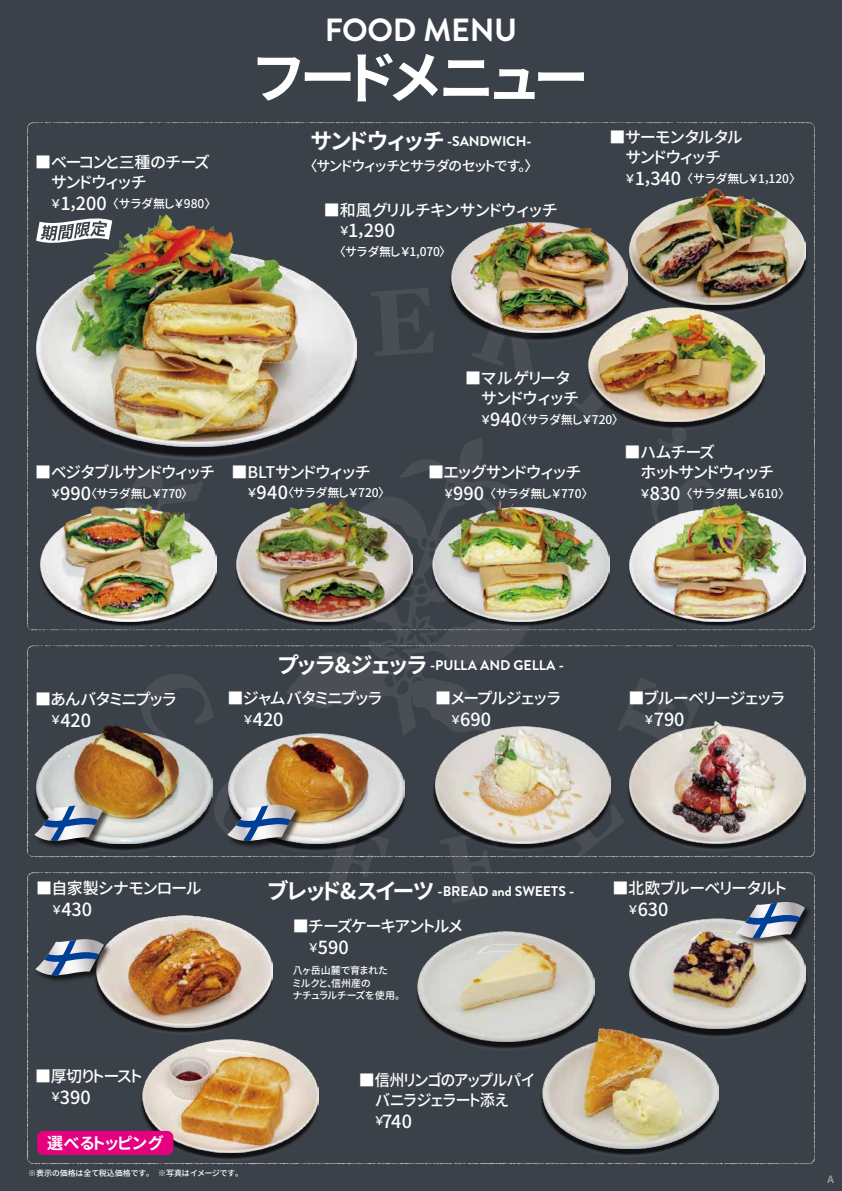
<style>
.page{position:relative;width:842px;height:1191px;background:#3b4148}
.page>*{position:absolute;margin:0;border:0;box-sizing:border-box;transform-origin:0 0}
.t1{font:56.1px "Gen Shin Gothic P Bold";letter-spacing:-.03em;color:#fff}
.t2{font:700 32.1px "Brandon Grotesque";letter-spacing:-.01em;color:#fff}
.t3{font:18px "Gen Shin Gothic P Medium";color:#fff}
.t4{font:16.1px "Gen Shin Gothic P Bold";color:#fff}
.t5{font:16px/20px "Gen Shin Gothic P Medium";letter-spacing:-.02em;color:#fff;text-align:center}
.t6{font:16px/20px "Gen Shin Gothic P Medium";color:#fff}
.t7{font:16px "Gen Shin Gothic P Medium";letter-spacing:-.05em;color:#fff}
.t8{font:16px "Gen Shin Gothic P Medium";letter-spacing:-.045em;color:#fff}
.t9{font:16px "Gen Shin Gothic P Medium";letter-spacing:-.075em;color:#fff}
.t10{font:700 14px "Brandon Grotesque";letter-spacing:-.005em;color:#fff}
.t11{font:14px "Gen Shin Gothic P Medium";letter-spacing:-.02em;color:#fff}
.t12{font:12px "Gen Shin Gothic P Medium";color:#fff}
.t13{font:10px/12px "Gen Shin Gothic P Medium";letter-spacing:-.01em;color:#fff}
.t14{font:10px "Gen Shin Gothic P Bold";color:#fff}
.t15{font:8px "Gen Shin Gothic P Medium";color:#fff}
.s1{font-size:18px}
.s2{font-family:"Gen Shin Gothic P Bold";font-weight:400;font-size:22px}
.s3{font-size:12px}
</style>
<div class="page">
<img style="left:27px;top:122px;width:788px;height:355px">
<img style="left:27px;top:662px;width:788px;height:43px">
<img style="left:27px;top:885px;width:788px;height:280px">
<img style="left:59px;top:886px;width:249px;height:182px">
<img style="left:105px;top:1010px;width:249px;height:155px">
<img style="left:248px;top:705px;width:193px;height:181px">
<img style="left:398px;top:699px;width:194px;height:186px">
<img style="left:592px;top:697px;width:223px;height:188px">
<img style="left:27px;top:704px;width:221px;height:182px">
<img style="left:229px;top:734px;width:176px;height:109px">
<img style="left:142px;top:1039px;width:177px;height:114px">
<img style="left:36px;top:725px;width:176px;height:118px">
<img style="left:436px;top:727px;width:175px;height:116px">
<img style="left:629px;top:721px;width:177px;height:122px">
<img style="left:27px;top:494px;width:173px;height:168px">
<img style="left:40px;top:504px;width:160px;height:117px">
<img style="left:200px;top:476px;width:249px;height:186px">
<img style="left:237px;top:499px;width:160px;height:122px">
<img style="left:414px;top:194px;width:179px;height:182px">
<img style="left:451px;top:218px;width:142px;height:114px">
<img style="left:645px;top:477px;width:170px;height:185px">
<img style="left:645px;top:503px;width:161px;height:118px">
<img style="left:397px;top:477px;width:248px;height:185px">
<img style="left:433px;top:501px;width:176px;height:120px">
<img style="left:552px;top:278px;width:249px;height:186px">
<img style="left:588px;top:307px;width:177px;height:114px">
<img style="left:27px;top:228px;width:366px;height:266px">
<img style="left:36px;top:214px;width:321px;height:232px">
<img style="left:505px;top:1072px;width:249px;height:93px">
<img style="left:542px;top:1072px;width:177px;height:76px">
<img style="left:96px;top:915px;width:177px;height:112px">
<img style="left:382px;top:902px;width:248px;height:182px">
<img style="left:418px;top:931px;width:175px;height:110px">
<img style="left:593px;top:889px;width:222px;height:183px">
<img style="left:629px;top:918px;width:177px;height:110px">
<img style="left:593px;top:168px;width:222px;height:180px">
<img style="left:629px;top:189px;width:177px;height:115px">
<img style="left:734px;top:900px;width:80px;height:47px">
<svg style="left:736px;top:902px;width:69px;height:38px"></svg>
<img style="left:33px;top:937px;width:80px;height:48px">
<svg style="left:35px;top:939px;width:69px;height:38px"></svg>
<svg style="left:36px;top:213px;width:76px;height:35px"></svg>
<img style="left:32px;top:803px;width:80px;height:47px">
<svg style="left:34px;top:804px;width:69px;height:39px;background:#848e9f"></svg>
<img style="left:225px;top:803px;width:80px;height:47px">
<svg style="left:227px;top:804px;width:69px;height:39px;background:#8690a0"></svg>
<div style="left:37px;top:1130px;width:136px;height:25px;background:#e4007f;border-radius:6px"></div>
<p class="t5" style="left:51px;top:152px;width:160px;text-align:left;text-indent:-16px">■ベーコンと三種のチーズサンドウィッチ</p>
<p class="t12" style="left:51px;top:195px;width:161px">￥<span class="s1">1,200</span> 〈サラダ無し￥980〉</p>
<h2 class="t2" style="left:325px;top:8px;width:194px">FOOD MENU</h2>
<h1 class="t1" style="left:254px;top:35px;width:334px">フードメニュー</h1>
<p class="t10" style="left:310px;top:132px;width:223px"><span class="s2">サンドウィッチ</span> -SANDWICH-</p>
<p class="t11" style="left:310px;top:155px;width:222px">〈サンドウィッチとサラダのセットです。〉</p>
<p class="t6" style="left:324px;top:199px;width:235px">■和風グリルチキンサンドウィッチ</p>
<p class="t3" style="left:340px;top:217px;width:57px"><span class="s3">￥</span>1,290</p>
<p class="t12" style="left:340px;top:243px;width:107px">〈サラダ無し￥1,070〉</p>
<p class="t5" style="left:609px;top:127px;width:135px">■サーモンタルタルサンドウィッチ</p>
<p class="t12" style="left:625px;top:170px;width:171px">￥<span class="s1">1,340</span> 〈サラダ無し￥1,120〉</p>
<p class="t5" style="left:35px;top:462px;width:181px">■ベジタブルサンドウィッチ</p>
<p class="t12" style="left:51px;top:484px;width:138px">￥<span class="s1">990</span>〈サラダ無し￥770〉</p>
<p class="t5" style="left:232px;top:461px;width:140px">■BLTサンドウィッチ</p>
<p class="t12" style="left:248px;top:484px;width:138px">￥<span class="s1">940</span>〈サラダ無し￥720〉</p>
<p class="t6" style="left:481px;top:368px;width:99px;text-indent:-16px">■マルゲリータサンドウィッチ</p>
<p class="t12" style="left:481px;top:410px;width:138px">￥<span class="s1">940</span>〈サラダ無し￥720〉</p>
<p class="t5" style="left:428px;top:462px;width:155px">■エッグサンドウィッチ</p>
<p class="t12" style="left:444px;top:484px;width:145px">￥<span class="s1">990</span> 〈サラダ無し￥770〉</p>
<p class="t5" style="left:640px;top:442px;width:135px;text-align:left;text-indent:-16px">■ハムチーズ<br>ホットサンドウィッチ</p>
<p class="t12" style="left:640px;top:484px;width:145px">￥<span class="s1">830</span> 〈サラダ無し￥610〉</p>
<p class="t7" style="left:35px;top:687px;width:143px">■あんバタミニプッラ</p>
<p class="t3" style="left:51px;top:706px;width:42px"><span class="s3">￥</span>420</p>
<p class="t10" style="left:278px;top:655px;width:287px"><span class="s2">プッラ＆ジェッラ</span> -PULLA AND GELLA -</p>
<p class="t7" style="left:228px;top:687px;width:156px">■ジャムバタミニプッラ</p>
<p class="t3" style="left:244px;top:706px;width:42px"><span class="s3">￥</span>420</p>
<p class="t9" style="left:435px;top:687px;width:127px">■メープルジェッラ</p>
<p class="t3" style="left:451px;top:706px;width:42px"><span class="s3">￥</span>690</p>
<p class="t5" style="left:628px;top:688px;width:158px">■ブルーベリージェッラ</p>
<p class="t3" style="left:644px;top:706px;width:42px"><span class="s3">￥</span>790</p>
<p class="t5" style="left:36px;top:878px;width:167px">■自家製シナモンロール</p>
<p class="t3" style="left:52px;top:896px;width:42px"><span class="s3">￥</span>430</p>
<p class="t5" style="left:35px;top:1065px;width:109px">■厚切りトースト</p>
<p class="t3" style="left:51px;top:1083px;width:41px"><span class="s3">￥</span>390</p>
<p class="t4" style="left:47px;top:1130px;width:118px">選べるトッピング</p>
<p class="t15" style="left:28px;top:1167px;width:213px">※表示の価格は全て税込価格です。　※写真はイメージです。</p>
<p class="t10" style="left:268px;top:881px;width:308px"><span class="s2">ブレッド&amp;スイーツ</span> -BREAD and SWEETS -</p>
<p class="t8" style="left:293px;top:914px;width:172px">■チーズケーキアントルメ</p>
<p class="t3" style="left:309px;top:934px;width:42px"><span class="s3">￥</span>590</p>
<p class="t13" style="left:293px;top:964px;width:109px">八ヶ岳山麓で育まれた<br>ミルクと、信州産の<br>ナチュラルチーズを使用。</p>
<p class="t5" style="left:359px;top:1069px;width:177px">■信州リンゴのアップルパイバニラジェラート添え</p>
<p class="t3" style="left:375px;top:1107px;width:39px"><span class="s3">￥</span>740</p>
<p class="t5" style="left:612px;top:878px;width:176px">■北欧ブルーベリータルト</p>
<p class="t3" style="left:628px;top:896px;width:42px"><span class="s3">￥</span>630</p>
<p class="t14" style="left:827px;top:1171px;width:8px">A</p>
</div>
